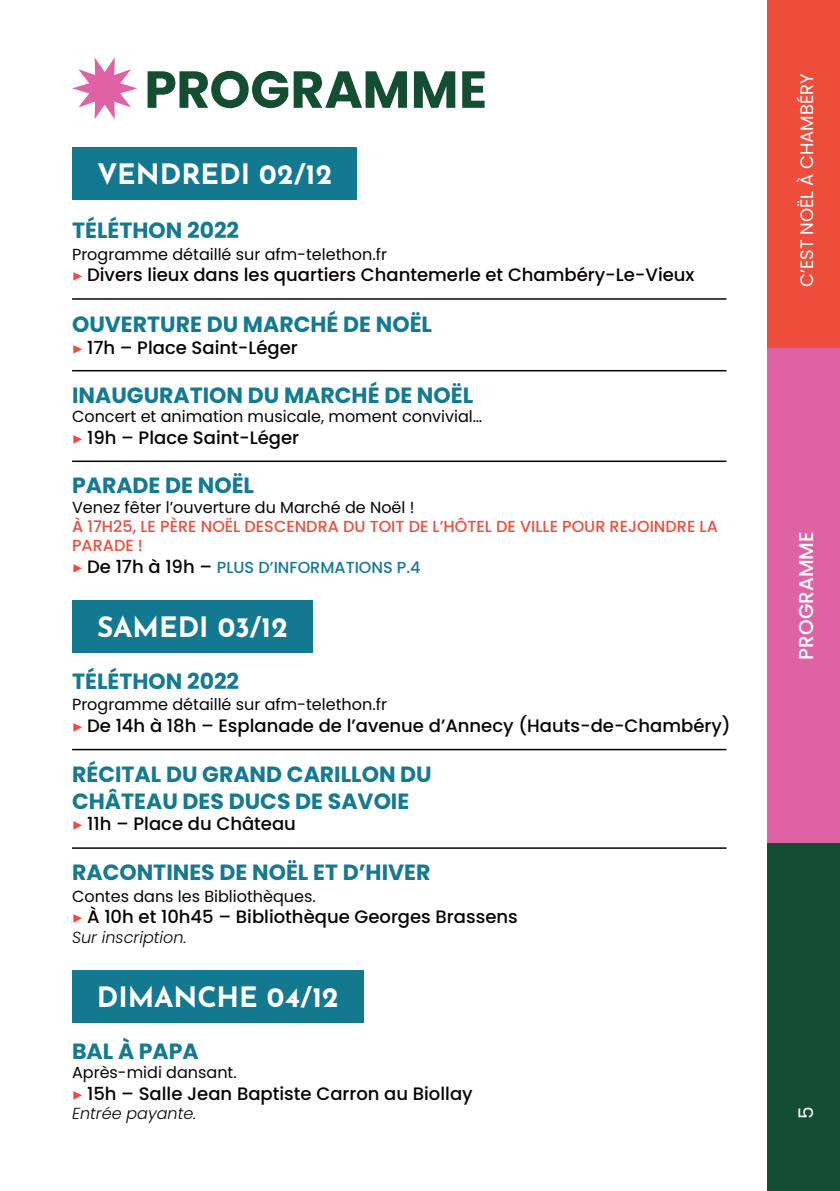
<style>
.page{position:relative;width:840px;height:1191px;background:#fff}
.page>*{position:absolute;margin:0;border:0;box-sizing:border-box;transform-origin:0 0}
.t1{font:700 52px "Poppins";color:#134d32}
.t2{font:700 28px "Josefin Sans";color:#fff}
.t3{font:700 22px/26.4px "Poppins";color:#137a91}
.t4{font:500 20px "Poppins";color:#fff}
.t5{font:20px "Poppins";color:#fff}
.t6{font:500 18px "Poppins";color:#080302}
.t7{font:18px "Poppins";color:#fff}
.t8{font:16px "Poppins";color:#080302}
.t9{font:500 16px/19.2px "Poppins";color:#ef4d3c}
.t10{font:500 16px "Poppins";color:#137a91}
.t11{font:italic 300 16px "Poppins";color:#080302}
.s1{font-family:"Minion Pro";font-weight:400;color:#ef4d3c}
.s2{font-family:"Minion Pro";font-weight:400;font-size:18px;color:#ef4d3c}
.s3{font-size:18px;color:#080302}
</style>
<div class="page">
<div style="left:767px;top:0;width:72px;height:377px;background:#ef4d3c"></div>
<div style="left:767px;top:824px;width:72px;height:367px;background:#134d32"></div>
<div style="left:767px;top:348px;width:72px;height:494px;background:#df62a4"></div>
<svg style="left:72px;top:57px;width:65px;height:62px"></svg>
<div style="left:72px;top:970px;width:291px;height:52px;background:#137991"></div>
<div style="left:72px;top:600px;width:240px;height:52px;background:#137991"></div>
<hr style="left:72px;top:847px;width:654px;height:2px;background:#080302">
<hr style="left:72px;top:749px;width:654px;height:1px;background:#080302">
<div style="left:72px;top:148px;width:285px;height:52px;background:#137991"></div>
<hr style="left:72px;top:298px;width:654px;height:2px;background:#080302">
<hr style="left:72px;top:370px;width:654px;height:1px;background:#080302">
<hr style="left:72px;top:460px;width:654px;height:2px;background:#080302">
<h1 class="t1" style="left:144px;top:59px;width:344px">PROGRAMME</h1>
<h2 class="t2" style="left:97px;top:154px;width:236px">VENDREDI 02/12</h2>
<p class="t3" style="left:72px;top:217px;width:168px">TÉLÉTHON 2022</p>
<p class="t8" style="left:72px;top:245px;width:316px">Programme détaillé sur afm-telethon.fr</p>
<p class="t6" style="left:72px;top:264px;width:623px"><span class="s1">▶</span> Divers lieux dans les quartiers Chantemerle et Chambéry-Le-Vieux</p>
<p class="t3" style="left:72px;top:311px;width:361px">OUVERTURE DU MARCHÉ DE NOËL</p>
<p class="t6" style="left:72px;top:337px;width:227px"><span class="s1">▶</span> 17h – Place Saint-Léger</p>
<p class="t3" style="left:72px;top:382px;width:402px">INAUGURATION DU MARCHÉ DE NOËL</p>
<p class="t8" style="left:72px;top:407px;width:411px">Concert et animation musicale, moment convivial…</p>
<p class="t6" style="left:72px;top:427px;width:228px"><span class="s1">▶</span> 19h – Place Saint-Léger</p>
<p class="t3" style="left:72px;top:472px;width:183px">PARADE DE NOËL</p>
<p class="t8" style="left:72px;top:497px;width:344px">Venez fêter l’ouverture du Marché de Noël !</p>
<p class="t9" style="left:72px;top:516px;width:647px">À 17H25, LE PÈRE NOËL DESCENDRA DU TOIT DE L’HÔTEL DE VILLE POUR REJOINDRE LA<br>PARADE !</p>
<p class="t10" style="left:72px;top:557px;width:350px"><span class="s2">▶</span> <span class="s3">De 17h à 19h –</span> PLUS D’INFORMATIONS P.4</p>
<h2 class="t2" style="left:97px;top:606px;width:192px">SAMEDI 03/12</h2>
<p class="t3" style="left:72px;top:668px;width:168px">TÉLÉTHON 2022</p>
<p class="t8" style="left:72px;top:695px;width:316px">Programme détaillé sur afm-telethon.fr</p>
<p class="t6" style="left:72px;top:715px;width:659px"><span class="s1">▶</span> De 14h à 18h – Esplanade de l’avenue d’Annecy (Hauts-de-Chambéry)</p>
<p class="t3" style="left:72px;top:761px;width:361px">RÉCITAL DU GRAND CARILLON DU<br>CHÂTEAU DES DUCS DE SAVOIE</p>
<p class="t6" style="left:72px;top:813px;width:225px"><span class="s1">▶</span> 11h – Place du Château</p>
<p class="t3" style="left:72px;top:859px;width:360px">RACONTINES DE NOËL ET D’HIVER</p>
<p class="t8" style="left:72px;top:887px;width:245px">Contes dans les Bibliothèques.</p>
<p class="t6" style="left:72px;top:906px;width:447px"><span class="s1">▶</span> À 10h et 10h45 – Bibliothèque Georges Brassens</p>
<p class="t11" style="left:72px;top:927px;width:116px">Sur inscription.</p>
<h2 class="t2" style="left:97px;top:976px;width:243px">DIMANCHE 04/12</h2>
<p class="t3" style="left:72px;top:1038px;width:128px">BAL À PAPA</p>
<p class="t8" style="left:72px;top:1063px;width:166px">Après-midi dansant.</p>
<p class="t6" style="left:72px;top:1083px;width:402px"><span class="s1">▶</span> 15h – Salle Jean Baptiste Carron au Biollay</p>
<p class="t11" style="left:72px;top:1104px;width:126px">Entrée payante.</p>
<p class="t7" style="left:796px;top:287px;width:215px;rotate:-90deg">C’EST NOËL À CHAMBÉRY</p>
<p class="t4" style="left:794px;top:659px;width:130px;rotate:-90deg">PROGRAMME</p>
<p class="t5" style="left:794px;top:1119px;width:14px;rotate:-90deg">5</p>
</div>
